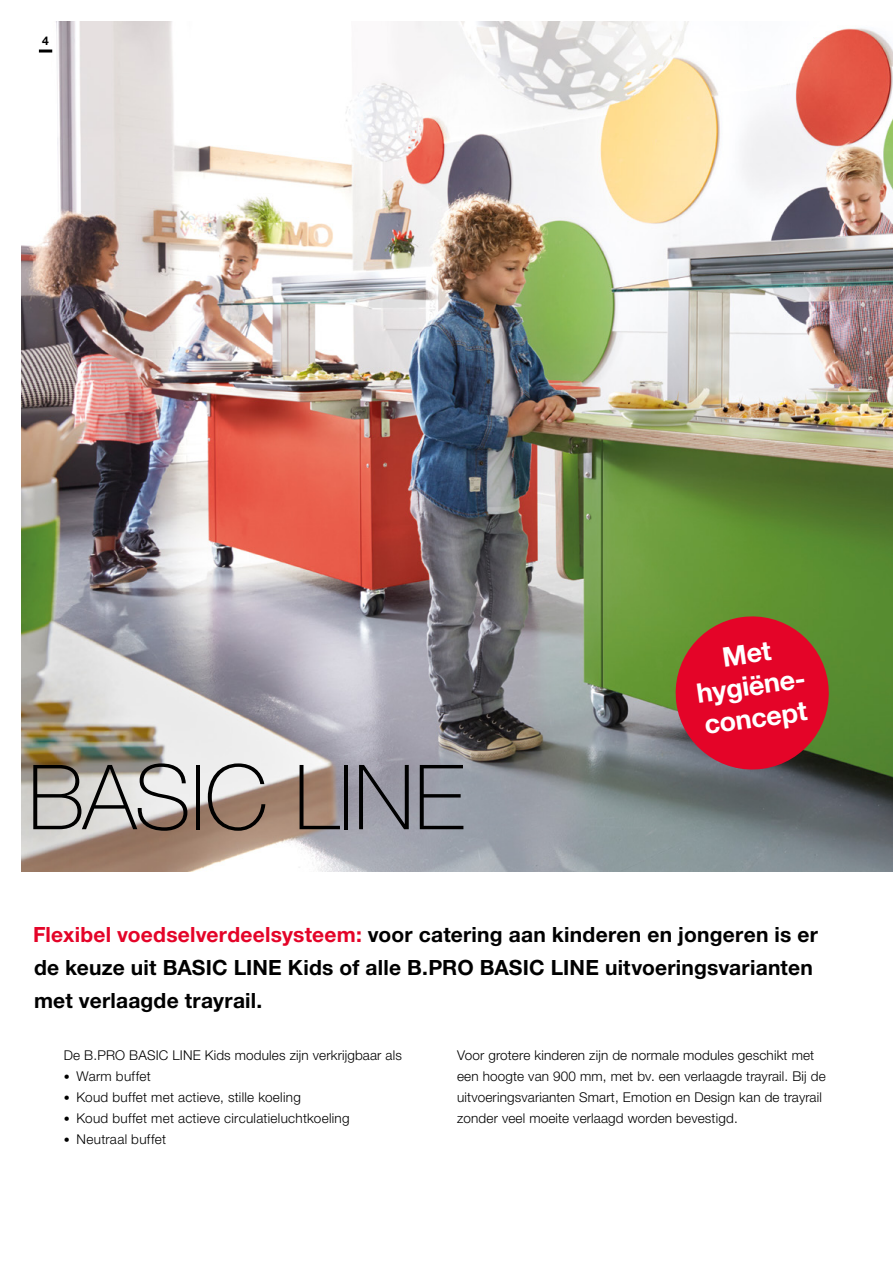
<style>
.page{position:relative;width:893px;height:1263px;background:#fff}
.page>*{position:absolute;margin:0;border:0;box-sizing:border-box;transform-origin:0 0}
.t1{font:100 90px "Helvetica Neue LTW1 G";letter-spacing:-.01em;color:#000}
.t2{font:700 27px/32.4px "Helvetica Neue LTW1 G";color:#fff;text-align:center}
.t3{font:700 21px/33px "Helvetica Neue LTW1 G";letter-spacing:.01em;color:#000}
.t4{font:300 13.5px/21px "Helvetica Neue LTW1 G";letter-spacing:.01em;color:#000}
.t5{font:700 12px "Helvetica Neue LTW1 G";color:#000}
.s1{color:#e40428}
.s2{font-size:12px}
</style>
<div class="page">
<img style="left:21px;top:21px;width:872px;height:851px">
<svg style="left:670px;top:611px;width:164px;height:164px;background:#b92a31"></svg>
<svg style="left:39px;top:50px;width:13px;height:3px"></svg>
<p class="t5" style="left:42px;top:33px;width:8px">4</p>
<h1 class="t1" style="left:28px;top:744px;width:438px">BASIC LINE</h1>
<h2 class="t2" style="left:690px;top:645px;width:114px;rotate:-8deg">Met hygiëne&shy;concept</h2>
<h3 class="t3" style="left:33px;top:918px;width:786px"><span class="s1">Flexibel voedselverdeelsysteem:</span> voor catering aan kinderen en jongeren is er de keuze uit BASIC LINE Kids of alle B.PRO BASIC LINE uitvoeringsvarianten met verlaagde trayrail.</h3>
<p class="t4" style="left:64px;top:1045px;width:340px">De B.PRO BASIC LINE Kids modules zijn verkrijgbaar als</p>
<p class="t4" style="left:64px;top:1066px;width:88px"><span class="s2">•</span> Warm buffet</p>
<p class="t4" style="left:64px;top:1087px;width:239px"><span class="s2">•</span> Koud buffet met actieve, stille koeling</p>
<p class="t4" style="left:64px;top:1108px;width:287px"><span class="s2">•</span> Koud buffet met actieve circulatieluchtkoeling</p>
<p class="t4" style="left:64px;top:1129px;width:104px"><span class="s2">•</span> Neutraal buffet</p>
<p class="t4" style="left:457px;top:1045px;width:370px">Voor grotere kinderen zijn de normale modules geschikt met een hoogte van 900 mm, met bv. een verlaagde trayrail. Bij de uitvoeringsvarianten Smart, Emotion en Design kan de trayrail zonder veel moeite verlaagd worden bevestigd.</p>
</div>
